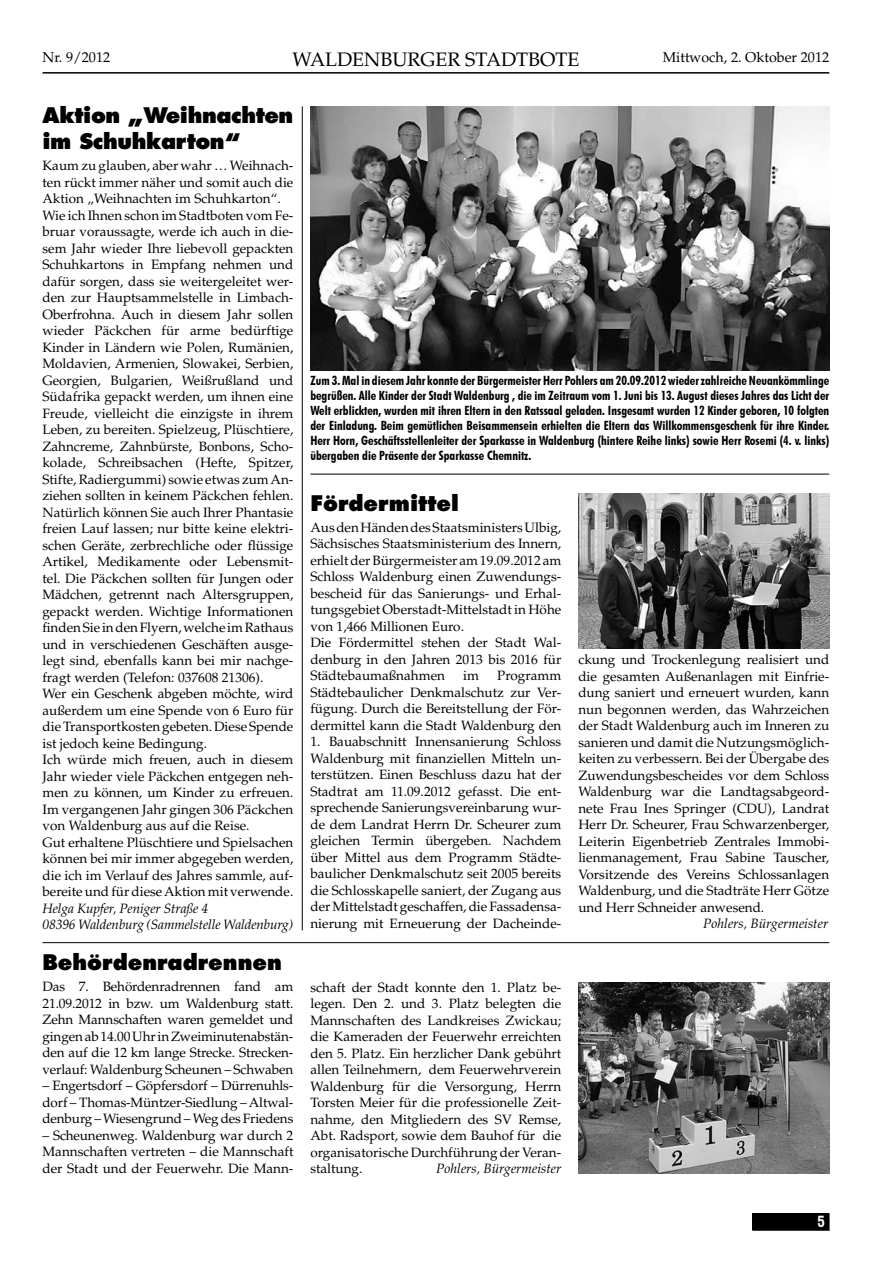
<style>
.page{position:relative;width:893px;height:1263px;background:#fff}
.page>*{position:absolute;margin:0;border:0;box-sizing:border-box;transform-origin:0 0}
.t1{font:800 21px/25.2px "Futura LT";letter-spacing:-.02em;color:#000}
.t2{font:800 21px "Futura LT";color:#000}
.t3{font:19.5px "Palatino";color:#000}
.t4{font:700 condensed 15px "Swiss 721 BT";color:#fff}
.t5{font:14.25px "Palatino";color:#000}
.t6{font:13.5px/16.5px "Palatino";color:#000;text-align:justify}
.t7{font:italic 13.5px/16.5px "Palatino";letter-spacing:-.01em;color:#000}
.t8{font:700 condensed 12.75px/15px "Futura BT";color:#000;text-align:justify}
</style>
<div class="page">
<hr style="left:43px;top:72px;width:786px;height:2px;background:#000">
<div style="left:753px;top:1214px;width:76px;height:16px;background:#000"></div>
<div style="left:753px;top:1213px;width:76px;height:17px;border:1px solid #000"></div>
<img style="left:578px;top:493px;width:251px;height:156px">
<img style="left:578px;top:982px;width:251px;height:192px">
<img style="left:310px;top:106px;width:519px;height:265px">
<hr style="left:302px;top:106px;width:1px;height:824px;background:#000">
<hr style="left:42px;top:942px;width:787px;height:1px;background:#000">
<hr style="left:310px;top:474px;width:519px;height:1px;background:#000">
<p class="t5" style="left:43px;top:52px;width:69px">Nr. 9/2012</p>
<h2 class="t3" style="left:292px;top:52px;width:288px">WALDENBURGER STADTBOTE</h2>
<p class="t5" style="left:663px;top:52px;width:168px">Mittwoch, 2. Oktober 2012</p>
<h1 class="t1" style="left:42px;top:103px;width:252px">Aktion „Weihnachten im Schuhkarton“</h1>
<p class="t6" style="left:42px;top:159px;width:252px;text-align:left">Kaum zu glauben, aber wahr … Weihnach&shy;ten rückt immer näher und somit auch die Aktion „Weihnachten im Schuhkarton“.<br>Wie ich Ihnen schon im Stadtboten vom Fe&shy;bruar voraussagte, werde ich auch in die&shy;sem Jahr wieder Ihre liebevoll gepackten Schuhkartons in Empfang nehmen und dafür sorgen, dass sie weitergeleitet wer&shy;den zur Hauptsammelstelle in Limbach-Oberfrohna. Auch in diesem Jahr sollen wieder Päckchen für arme bedürftige Kinder in Ländern wie Polen, Rumänien, Moldavien, Armenien, Slowakei, Serbien, Georgien, Bulgarien, Weißrußland und Südafrika gepackt werden, um ihnen eine Freude, vielleicht die einzigste in ihrem Leben, zu bereiten. Spielzeug, Plüschtiere, Zahncreme, Zahnbürste, Bonbons, Scho&shy;kolade, Schreibsachen (Hefte, Spitzer, Stifte, Radiergummi) sowie etwas zum An&shy;ziehen sollten in keinem Päckchen fehlen.<br>Natürlich können Sie auch Ihrer Phantasie freien Lauf lassen; nur bitte keine elektri&shy;schen Geräte, zerbrechliche oder flüssige Artikel, Medikamente oder Lebensmit&shy;tel. Die Päckchen sollten für Jungen oder Mädchen, getrennt nach Altersgruppen, gepackt werden. Wichtige Informationen finden Sie in den Flyern, welche im Rathaus und in verschiedenen Geschäften ausge&shy;legt sind, ebenfalls kann bei mir nachge&shy;fragt werden (Telefon: 037608 21306).<br>Wer ein Geschenk abgeben möchte, wird außerdem um eine Spende von 6 Euro für die Transportkosten gebeten. Diese Spende ist jedoch keine Bedingung.<br>Ich würde mich freuen, auch in diesem Jahr wieder viele Päckchen entgegen neh&shy;men zu können, um Kinder zu erfreuen.<br>Im vergangenen Jahr gingen 306 Päckchen von Waldenburg aus auf die Reise.<br>Gut erhaltene Plüschtiere und Spielsachen können bei mir immer abgegeben werden, die ich im Verlauf des Jahres sammle, auf&shy;bereite und für diese Aktion mit verwende.</p>
<p class="t7" style="left:42px;top:901px;width:252px">Helga Kupfer, Peniger Straße 4<br>08396 Waldenburg (Sammelstelle Waldenburg)</p>
<h1 class="t2" style="left:42px;top:949px;width:241px">Behördenradrennen</h1>
<p class="t6" style="left:42px;top:980px;width:252px">Das 7. Behördenradrennen fand am 21.09.2012 in bzw. um Waldenburg statt.<br>Zehn Mannschaften waren gemeldet und gingen ab 14.00 Uhr in Zweiminutenabstän&shy;den auf die 12 km lange Strecke. Strecken&shy;verlauf: Waldenburg Scheunen – Schwaben</p>
<p class="t6" style="left:42px;top:1079px;width:252px">– Engertsdorf – Göpfersdorf – Dürrenuhls&shy;dorf – Thomas-Müntzer-Siedlung – Altwal&shy;denburg – Wiesengrund – Weg des Friedens</p>
<p class="t6" style="left:42px;top:1128px;width:252px">– Scheunenweg. Waldenburg war durch 2<br>Mannschaften vertreten – die Mannschaft der Stadt und der Feuerwehr. Die Mann-</p>
<p class="t8" style="left:310px;top:373px;width:520px">Zum 3. Mal in diesem Jahr konnte der Bürgermeister Herr Pohlers am 20.09.2012 wieder zahlreiche Neuankömmlinge begrüßen. Alle Kinder der Stadt Waldenburg , die im Zeitraum vom 1. Juni bis 13. August dieses Jahres das Licht der Welt erblickten, wurden mit ihren Eltern in den Ratssaal geladen. Insgesamt wurden 12 Kinder geboren, 10 folgten der Einladung. Beim gemütlichen Beisammensein erhielten die Eltern das Willkommensgeschenk für ihre Kinder.<br>Herr Horn, Geschäftsstellenleiter der Sparkasse in Waldenburg (hintere Reihe links) sowie Herr Rosemi (4. v. links) übergaben die Präsente der Sparkasse Chemnitz.</p>
<h1 class="t2" style="left:310px;top:490px;width:150px">Fördermittel</h1>
<p class="t6" style="left:310px;top:521px;width:252px;text-align:left">Aus den Händen des Staatsministers Ulbig, Sächsisches Staatsministerium des Innern, erhielt der Bürgermeister am 19.09.2012 am Schloss Waldenburg einen Zuwendungs&shy;bescheid für das Sanierungs- und Erhal&shy;tungsgebiet Oberstadt-Mittelstadt in Höhe von 1,466 Millionen Euro.<br>Die Fördermittel stehen der Stadt Wal&shy;denburg in den Jahren 2013 bis 2016 für Städtebaumaßnahmen</p>
<p class="t6" style="left:578px;top:653px;width:252px">ckung und Trockenlegung realisiert und die gesamten Außenanlagen mit Einfrie&shy;dung saniert und erneuert wurden, kann nun begonnen werden, das Wahrzeichen der Stadt Waldenburg auch im Inneren zu sanieren und damit die Nutzungsmöglich&shy;keiten zu verbessern. Bei der Übergabe des Zuwendungsbescheides vor dem Schloss Waldenburg war die Landtagsabgeord&shy;nete Frau Ines Springer (CDU), Landrat Herr Dr. Scheurer, Frau Schwarzenberger, Leiterin Eigenbetrieb Zentrales Immobi&shy;lienmanagement, Frau Sabine Tauscher, Vorsitzende des Vereins Schlossanlagen Waldenburg, und die Stadträte Herr Götze und Herr Schneider anwesend.</p>
<p class="t7" style="left:703px;top:917px;width:127px">Pohlers, Bürgermeister</p>
<p class="t6" style="left:310px;top:669px;width:252px;text-indent:187px">Programm Städtebaulicher Denkmalschutz zur Ver&shy;fügung. Durch die Bereitstellung der För&shy;dermittel kann die Stadt Waldenburg den</p>
<p class="t6" style="left:310px;top:735px;width:252px">1. Bauabschnitt Innensanierung Schloss Waldenburg mit finanziellen Mitteln un&shy;terstützen. Einen Beschluss dazu hat der Stadtrat am 11.09.2012 gefasst. Die ent&shy;sprechende Sanierungsvereinbarung wur&shy;de dem Landrat Herrn Dr. Scheurer zum gleichen Termin übergeben. Nachdem über Mittel aus dem Programm Städte&shy;baulicher Denkmalschutz seit 2005 bereits die Schlosskapelle saniert, der Zugang aus der Mittelstadt geschaffen, die Fassadensa&shy;nierung mit Erneuerung der Dacheinde-</p>
<p class="t6" style="left:463px;top:669px;width:17px">im</p>
<p class="t6" style="left:310px;top:981px;width:252px">schaft der Stadt konnte den 1. Platz be&shy;legen. Den 2. und 3. Platz belegten die Mannschaften des Landkreises Zwickau; die Kameraden der Feuerwehr erreichten den 5. Platz. Ein herzlicher Dank gebührt allen Teilnehmern, dem Feuerwehrverein Waldenburg für die Versorgung, Herrn Torsten Meier für die professionelle Zeit&shy;nahme, den Mitgliedern des SV Remse, Abt. Radsport, sowie dem Bauhof für die organisatorische Durchführung der Veran&shy;staltung.</p>
<p class="t7" style="left:436px;top:1162px;width:127px">Pohlers, Bürgermeister</p>
<p class="t4" style="left:817px;top:1212px;width:9px">5</p>
</div>
